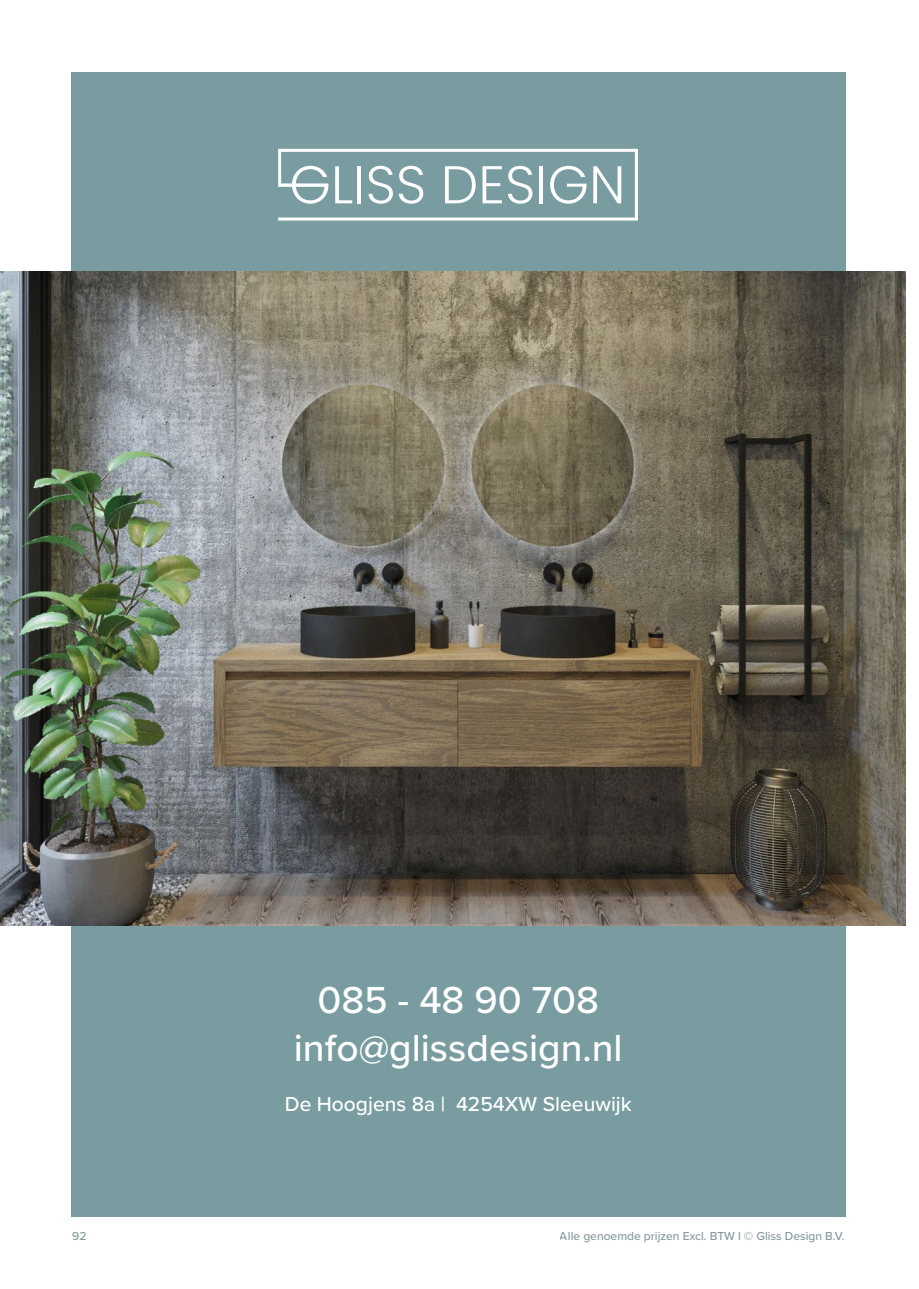
<style>
.page{position:relative;width:919px;height:1289px;background:#fff}
.page>*{position:absolute;margin:0;border:0;box-sizing:border-box;transform-origin:0 0}
.t1{font:500 39px/48px "Proxima Nova";color:#fff;text-align:center}
.t2{font:500 21px "Proxima Nova";color:#fff}
.t3{font:500 12px "Proxima Nova";color:#4f6d73}
</style>
<div class="page">
<div style="left:71px;top:72px;width:774px;height:1144px;background:#789ca0"></div>
<img style="left:0;top:272px;width:904px;height:653px">
<svg style="left:278px;top:149px;width:360px;height:71px"></svg>
<p class="t1" style="left:294px;top:974px;width:330px">085 - 48 90 708 info@glissdesign.nl</p>
<p class="t2" style="left:285px;top:1088px;width:348px">De Hoogjens 8a | 4254XW Sleeuwijk</p>
<p class="t3" style="left:72px;top:1226px;width:16px">92</p>
<p class="t3" style="left:560px;top:1226px;width:286px">Alle genoemde prijzen Excl. BTW l © Gliss Design B.V.</p>
</div>
